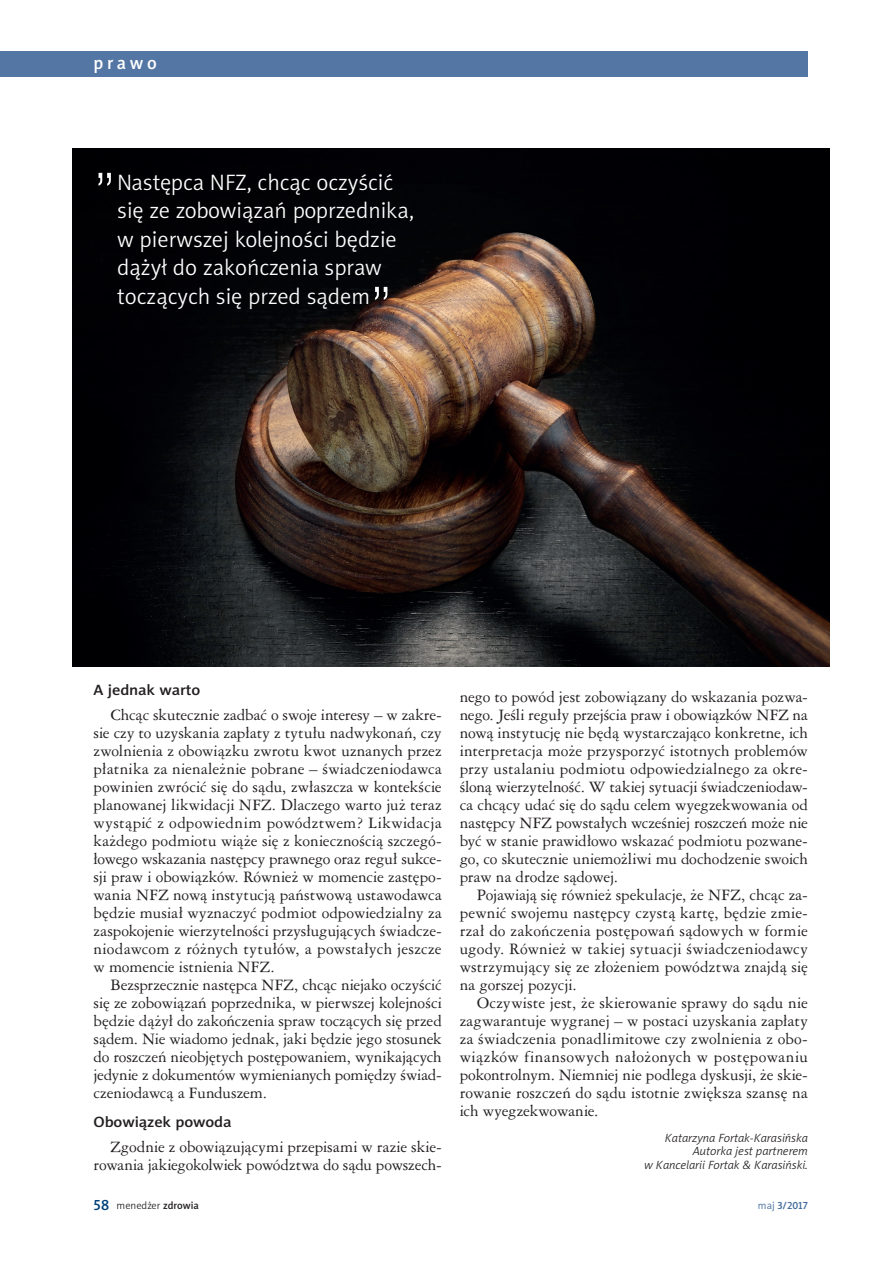
<style>
.page{position:relative;width:893px;height:1263px;background:#fff}
.page>*{position:absolute;margin:0;border:0;box-sizing:border-box;transform-origin:0 0}
.t1{font:52.5px "Swis 721 Lt PL";color:#fff}
.t2{font:22.5px/28.5px "Naomi Sans EFN Light";color:#fff}
.t3{font:18px "Naomi Sans EFN Medium";letter-spacing:.2em;color:#fff}
.t4{font:15px/18px "Ameri Garmnd PL";color:#231f20;text-align:justify}
.t5{font:15px "Naomi Sans EFN Medium";letter-spacing:-.01em;color:#231f20;scale:1.1 1}
.t6{font:italic 12px/13.5px "Naomi Sans EFN Light";color:#231f20;text-align:right}
.t7{font:10.5px "Naomi Sans EFN Light";color:#231f20}
.t8{font:10.5px "Naomi Sans EFN Medium";color:#3d6799}
.s1{font-family:"Naomi Sans EFN Medium";font-size:15px;color:#004279}
.s2{font-family:"Naomi Sans EFN Medium"}
.s3{font-family:"Naomi Sans EFN Light"}
</style>
<div class="page">
<div style="left:0;top:51px;width:808px;height:26px;background:#5476a5"></div>
<img style="left:72px;top:149px;width:757px;height:517px">
<p class="t3" style="left:94px;top:52px;width:65px">prawo</p>
<h1 class="t1" style="left:94px;top:159px;width:24px">”</h1>
<h2 class="t2" style="left:117px;top:168px;width:298px">Następca NFZ, chcąc oczyścić się ze zobowiązań poprzednika, w pierwszej kolejności będzie dążył do zakończenia spraw toczących się przed sądem</h2>
<h1 class="t1" style="left:370px;top:273px;width:24px">”</h1>
<p class="t5" style="left:94px;top:681px;width:99px">A jednak warto</p>
<p class="t4" style="left:94px;top:705px;width:350px;text-indent:17px">Chcąc skutecznie zadbać o swoje interesy – w zakre&shy;sie czy to uzyskania zapłaty z tytułu nadwykonań, czy zwolnienia z obowiązku zwrotu kwot uznanych przez płatnika za nienależnie pobrane – świadczeniodawca powinien zwrócić się do sądu, zwłaszcza w kontekście planowanej likwidacji NFZ. Dlaczego warto już teraz wystąpić z odpowiednim powództwem? Likwidacja każdego podmiotu wiąże się z koniecznością szczegó&shy;łowego wskazania następcy prawnego oraz reguł sukce&shy;sji praw i obowiązków. Również w momencie zastępo&shy;wania NFZ nową instytucją państwową ustawodawca będzie musiał wyznaczyć podmiot odpowiedzialny za zaspokojenie wierzytelności przysługujących świadcze&shy;niodawcom z różnych tytułów, a powstałych jeszcze w momencie istnienia NFZ.</p>
<p class="t4" style="left:94px;top:975px;width:350px;text-indent:17px">Bezsprzecznie następca NFZ, chcąc niejako oczyścić się ze zobowiązań poprzednika, w pierwszej kolejności będzie dążył do zakończenia spraw toczących się przed sądem. Nie wiadomo jednak, jaki będzie jego stosunek do roszczeń nieobjętych postępowaniem, wynikających jedynie z dokumentów wymienianych pomiędzy świad&shy;czeniodawcą a Funduszem.</p>
<p class="t5" style="left:94px;top:1113px;width:127px">Obowiązek powoda</p>
<p class="t4" style="left:94px;top:1137px;width:350px;text-align:right">Zgodnie z obowiązującymi przepisami w razie skie&shy;rowania jakiegokolwiek powództwa do sądu powszech-</p>
<p class="t4" style="left:460px;top:687px;width:350px">nego to powód jest zobowiązany do wskazania pozwa&shy;nego. Jeśli reguły przejścia praw i obowiązków NFZ na nową instytucję nie będą wystarczająco konkretne, ich interpretacja może przysporzyć istotnych problemów przy ustalaniu podmiotu odpowiedzialnego za okre&shy;śloną wierzytelność. W takiej sytuacji świadczeniodaw&shy;ca chcący udać się do sądu celem wyegzekwowania od następcy NFZ powstałych wcześniej roszczeń może nie być w stanie prawidłowo wskazać podmiotu pozwane&shy;go, co skutecznie uniemożliwi mu dochodzenie swoich praw na drodze sądowej.</p>
<p class="t4" style="left:460px;top:885px;width:350px;text-indent:17px">Pojawiają się również spekulacje, że NFZ, chcąc za&shy;pewnić swojemu następcy czystą kartę, będzie zmie&shy;rzał do zakończenia postępowań sądowych w formie ugody. Również w takiej sytuacji świadczeniodawcy wstrzymujący się ze złożeniem powództwa znajdą się na gorszej pozycji.</p>
<p class="t4" style="left:460px;top:993px;width:350px;text-indent:17px">Oczywiste jest, że skierowanie sprawy do sądu nie zagwarantuje wygranej – w postaci uzyskania zapłaty za świadczenia ponadlimitowe czy zwolnienia z obo&shy;wiązków finansowych nałożonych w postępowaniu pokontrolnym. Niemniej nie podlega dyskusji, że skie&shy;rowanie roszczeń do sądu istotnie zwiększa szansę na ich wyegzekwowanie.</p>
<p class="t6" style="left:644px;top:1131px;width:165px">Katarzyna Fortak-Karasińska<br>Autorka jest partnerem<br>w Kancelarii Fortak &amp; Karasiński.</p>
<p class="t7" style="left:94px;top:1199px;width:107px"><span class="s1">58</span> menedżer <span class="s2">zdrowia</span></p>
<p class="t8" style="left:758px;top:1199px;width:51px"><span class="s3">maj</span> 3/2017</p>
</div>
